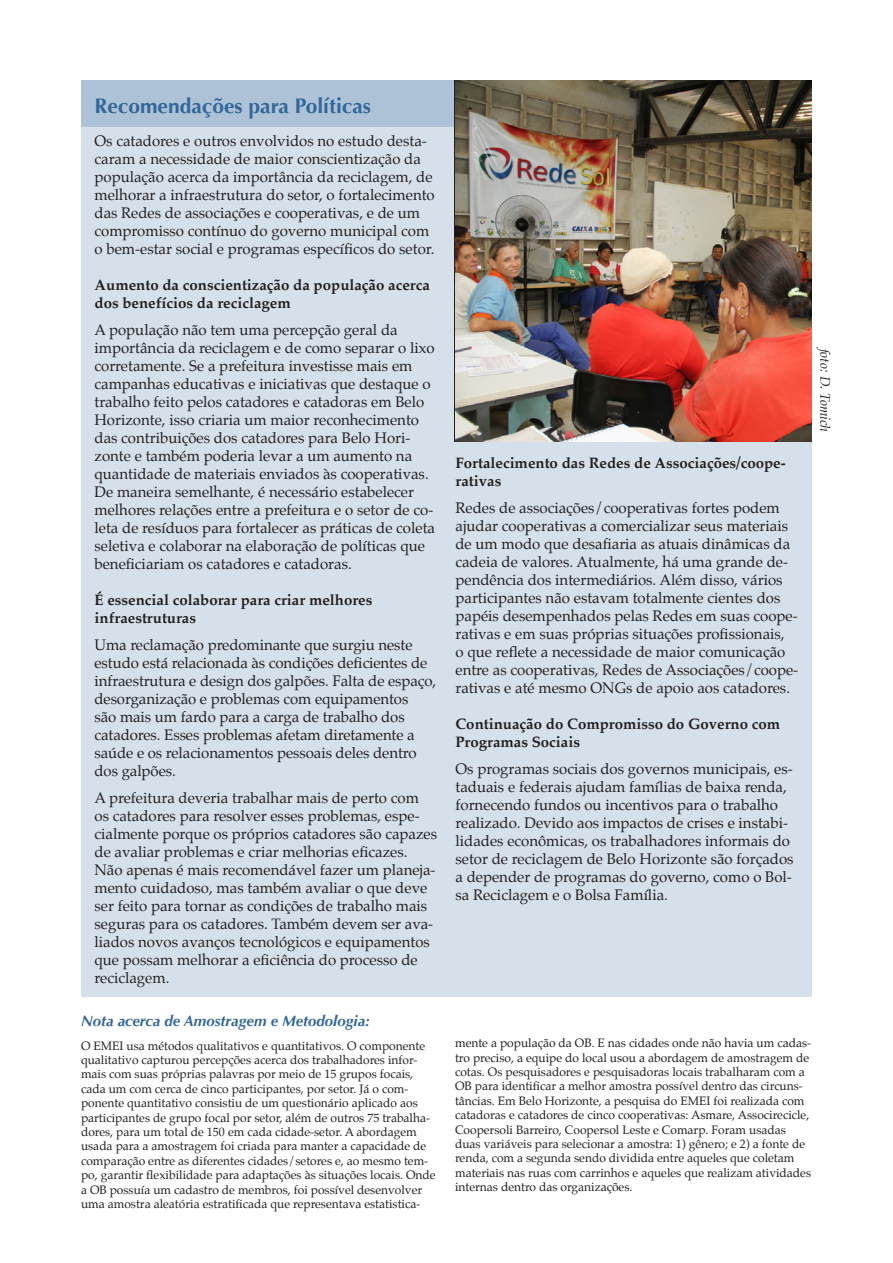
<style>
.page{position:relative;width:893px;height:1263px;background:#fff}
.page>*{position:absolute;margin:0;border:0;box-sizing:border-box;transform-origin:0 0}
.Heading{font:700 21px "Optima";color:#369}
.Main_Body_Text{font:15px/18px "Palatino";color:#231f20}
.SubSub_Heading{font:700 15px/18px "Palatino";color:#231f20}
.Sub_Heading{font:italic 700 15px "Optima";color:#369}
.Credit{font:italic 13.5px "Palatino";color:#231f20}
.Main_Body_Text-2{font:12px/14.4px "Palatino";color:#231f20}
</style>
<div class="page">
<div style="left:81px;top:92px;width:731px;height:905px;background:#d6e0eb"></div>
<div style="left:81px;top:81px;width:731px;height:46px;background:#adc2d6"></div>
<img style="left:455px;top:81px;width:357px;height:361px">
<p class="Heading" style="left:94px;top:94px;width:278px">Recomendações para Políticas</p>
<p class="Main_Body_Text" style="left:94px;top:132px;width:342px">Os catadores e outros envolvidos no estudo desta&shy;caram a necessidade de maior conscientização da população acerca da importância da reciclagem, de melhorar a infraestrutura do setor, o fortalecimento das Redes de associações e cooperativas, e de um compromisso contínuo do governo municipal com o bem-estar social e programas específicos do setor.</p>
<p class="SubSub_Heading" style="left:94px;top:276px;width:337px">Aumento da conscientização da população acerca dos benefícios da reciclagem</p>
<p class="Main_Body_Text" style="left:94px;top:321px;width:342px">A população não tem uma percepção geral da importância da reciclagem e de como separar o lixo corretamente. Se a prefeitura investisse mais em campanhas educativas e iniciativas que destaque o trabalho feito pelos catadores e catadoras em Belo Horizonte, isso criaria um maior reconhecimento das contribuições dos catadores para Belo Hori&shy;zonte e também poderia levar a um aumento na quantidade de materiais enviados às cooperativas.<br>De maneira semelhante, é necessário estabelecer melhores relações entre a prefeitura e o setor de co&shy;leta de resíduos para fortalecer as práticas de coleta seletiva e colaborar na elaboração de políticas que beneficiariam os catadores e catadoras.</p>
<p class="SubSub_Heading" style="left:94px;top:591px;width:279px">É essencial colaborar para criar melhores infraestruturas</p>
<p class="Main_Body_Text" style="left:94px;top:636px;width:343px">Uma reclamação predominante que surgiu neste estudo está relacionada às condições deficientes de infraestrutura e design dos galpões. Falta de espaço, desorganização e problemas com equipamentos<br>são mais um fardo para a carga de trabalho dos catadores. Esses problemas afetam diretamente a saúde e os relacionamentos pessoais deles dentro dos galpões.</p>
<p class="Main_Body_Text" style="left:94px;top:789px;width:344px">A prefeitura deveria trabalhar mais de perto com os catadores para resolver esses problemas, espe&shy;cialmente porque os próprios catadores são capazes de avaliar problemas e criar melhorias eficazes.<br>Não apenas é mais recomendável fazer um planeja&shy;mento cuidadoso, mas também avaliar o que deve ser feito para tornar as condições de trabalho mais seguras para os catadores. Também devem ser ava&shy;liados novos avanços tecnológicos e equipamentos que possam melhorar a eficiência do processo de reciclagem.</p>
<p class="SubSub_Heading" style="left:455px;top:453px;width:332px">Fortalecimento das Redes de Associações/coope&shy;rativas</p>
<p class="Main_Body_Text" style="left:455px;top:498px;width:344px">Redes de associações/cooperativas fortes podem ajudar cooperativas a comercializar seus materiais de um modo que desafiaria as atuais dinâmicas da cadeia de valores. Atualmente, há uma grande de&shy;pendência dos intermediários. Além disso, vários participantes não estavam totalmente cientes dos papéis desempenhados pelas Redes em suas coope&shy;rativas e em suas próprias situações profissionais,<br>o que reflete a necessidade de maior comunicação entre as cooperativas, Redes de Associações/coope&shy;rativas e até mesmo ONGs de apoio aos catadores.</p>
<p class="SubSub_Heading" style="left:455px;top:714px;width:326px">Continuação do Compromisso do Governo com<br>Programas Sociais</p>
<p class="Main_Body_Text" style="left:455px;top:759px;width:340px">Os programas sociais dos governos municipais, es&shy;taduais e federais ajudam famílias de baixa renda, fornecendo fundos ou incentivos para o trabalho realizado. Devido aos impactos de crises e instabi&shy;lidades econômicas, os trabalhadores informais do setor de reciclagem de Belo Horizonte são forçados a depender de programas do governo, como o Bol&shy;sa Reciclagem e o Bolsa Família.</p>
<p class="Credit" style="left:836px;top:349px;width:85px;rotate:90deg">foto: D. Tomich</p>
<p class="Sub_Heading" style="left:81px;top:1012px;width:291px">Nota acerca de Amostragem e Metodologia:</p>
<p class="Main_Body_Text-2" style="left:81px;top:1038px;width:356px">O EMEI usa métodos qualitativos e quantitativos. O componente qualitativo capturou percepções acerca dos trabalhadores infor&shy;mais com suas próprias palavras por meio de 15 grupos focais, cada um com cerca de cinco participantes, por setor. Já o com&shy;ponente quantitativo consistiu de um questionário aplicado aos participantes de grupo focal por setor, além de outros 75 trabalha&shy;dores, para um total de 150 em cada cidade-setor. A abordagem usada para a amostragem foi criada para manter a capacidade de comparação entre as diferentes cidades/setores e, ao mesmo tem&shy;po, garantir flexibilidade para adaptações às situações locais. Onde a OB possuía um cadastro de membros, foi possível desenvolver uma amostra aleatória estratificada que representava estatistica-</p>
<p class="Main_Body_Text-2" style="left:455px;top:1036px;width:358px">mente a população da OB. E nas cidades onde não havia um cadas&shy;tro preciso, a equipe do local usou a abordagem de amostragem de cotas. Os pesquisadores e pesquisadoras locais trabalharam com a OB para identificar a melhor amostra possível dentro das circuns&shy;tâncias. Em Belo Horizonte, a pesquisa do EMEI foi realizada com catadoras e catadores de cinco cooperativas: Asmare, Associrecicle, Coopersoli Barreiro, Coopersol Leste e Comarp. Foram usadas duas variáveis para selecionar a amostra: 1) gênero; e 2) a fonte de renda, com a segunda sendo dividida entre aqueles que coletam materiais nas ruas com carrinhos e aqueles que realizam atividades internas dentro das organizações.</p>
</div>
